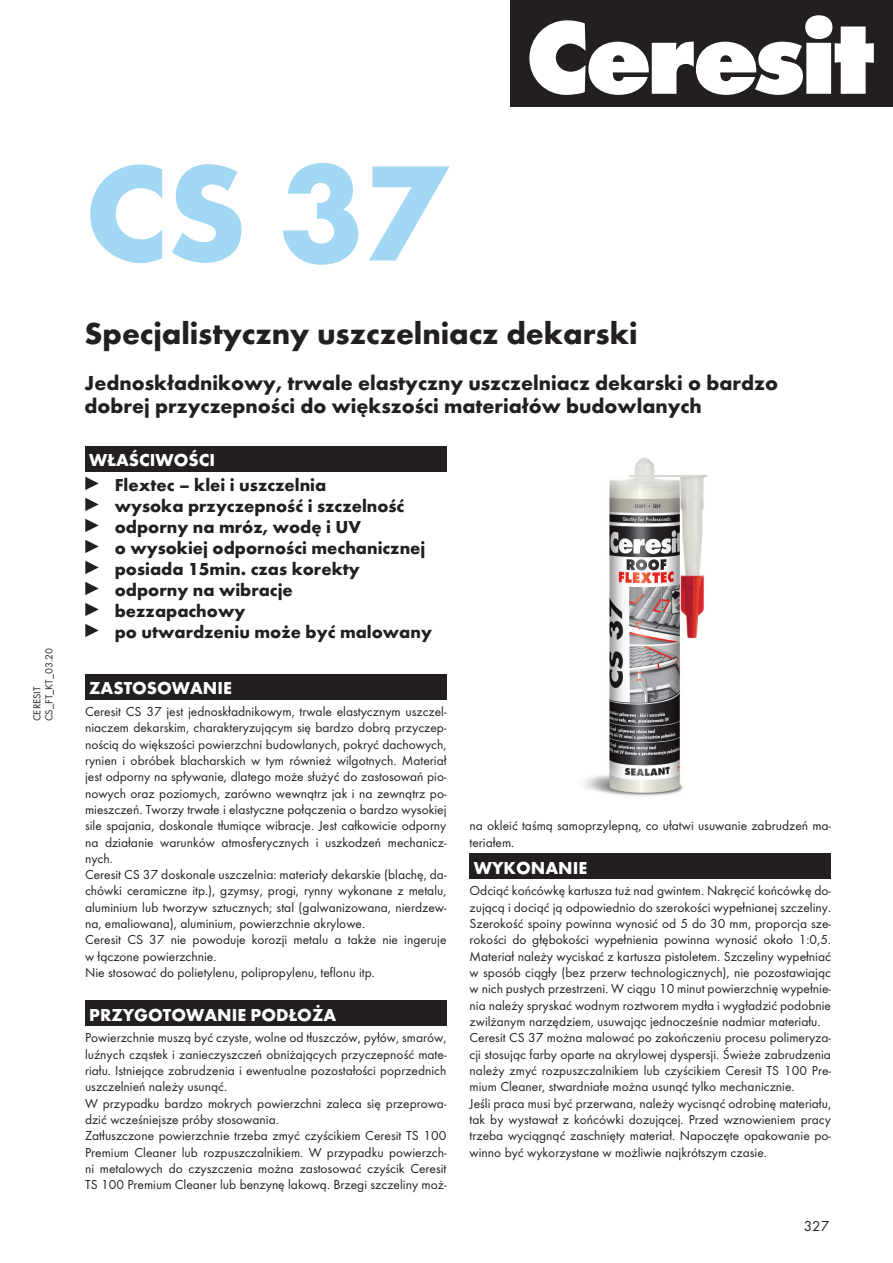
<style>
.page{position:relative;width:893px;height:1263px;background:#fff}
.page>*{position:absolute;margin:0;border:0;box-sizing:border-box;transform-origin:0 0}
.t1{font:700 141px "Futura TCE";color:#a3d8f4}
._1_-_Tytul{font:700 31.5px "Futura TCE";color:#231f20}
._2_-_Podtytul{font:700 21px/22.5px "Futura TCE";color:#231f20}
._3_-_Wlasciwosci{font:700 18px "Futura TCE";color:#231f20}
.t2{font:700 18px "Futura TCE";color:#fff}
.t3{font:15px "Futura TCE";color:#231f20}
._4_-_Tekst_opisowy{font:13.5px/16.4px "Futura TCE";color:#231f20;text-align:justify}
.t4{font:10.5px "Futura TCE";color:#231f20}
</style>
<div class="page">
<div style="left:510px;top:0;width:383px;height:107px;background:#231f20"></div>
<svg style="left:529px;top:15px;width:345px;height:80px"></svg>
<div style="left:85px;top:446px;width:361px;height:26px;background:#231f20"></div>
<svg style="left:85px;top:477px;width:14px;height:13px"></svg>
<svg style="left:85px;top:498px;width:14px;height:13px"></svg>
<svg style="left:85px;top:519px;width:14px;height:13px"></svg>
<svg style="left:85px;top:540px;width:14px;height:13px"></svg>
<svg style="left:85px;top:561px;width:14px;height:13px"></svg>
<svg style="left:85px;top:582px;width:14px;height:13px"></svg>
<svg style="left:85px;top:603px;width:14px;height:13px"></svg>
<svg style="left:85px;top:624px;width:14px;height:13px"></svg>
<div style="left:85px;top:674px;width:361px;height:25px;background:#231f20"></div>
<div style="left:85px;top:1000px;width:361px;height:26px;background:#231f20"></div>
<div style="left:470px;top:854px;width:361px;height:25px;background:#231f20"></div>
<img style="left:584px;top:457px;width:123px;height:339px">
<p class="t4" style="left:43px;top:721px;width:75px;rotate:-90deg">CS_FT_KT_03.20</p>
<p class="t4" style="left:31px;top:721px;width:36px;rotate:-90deg">CERESIT</p>
<p class="t1" style="left:85px;top:126px;width:364px">CS 37</p>
<p class="_1_-_Tytul" style="left:85px;top:314px;width:554px">Specjalistyczny uszczelniacz dekarski</p>
<p class="_2_-_Podtytul" style="left:85px;top:372px;width:695px">Jednoskładnikowy, trwale elastyczny uszczelniacz dekarski o bardzo dobrej przyczepności do większości materiałów budowlanych</p>
<p class="t2" style="left:89px;top:449px;width:127px">WŁAŚCIWOŚCI</p>
<p class="_3_-_Wlasciwosci" style="left:115px;top:473px;width:213px">Flextec – klei i uszczelnia</p>
<p class="_3_-_Wlasciwosci" style="left:115px;top:494px;width:291px">wysoka przyczepność i szczelność</p>
<p class="_3_-_Wlasciwosci" style="left:115px;top:515px;width:248px">odporny na mróz, wodę i UV</p>
<p class="_3_-_Wlasciwosci" style="left:115px;top:536px;width:312px">o wysokiej odporności mechanicznej</p>
<p class="_3_-_Wlasciwosci" style="left:115px;top:557px;width:246px">posiada 15min. czas korekty</p>
<p class="_3_-_Wlasciwosci" style="left:115px;top:578px;width:180px">odporny na wibracje</p>
<p class="_3_-_Wlasciwosci" style="left:115px;top:599px;width:132px">bezzapachowy</p>
<p class="_3_-_Wlasciwosci" style="left:115px;top:620px;width:319px">po utwardzeniu może być malowany</p>
<p class="t2" style="left:89px;top:677px;width:144px">ZASTOSOWANIE</p>
<p class="_4_-_Tekst_opisowy" style="left:85px;top:703px;width:363px">Ceresit CS 37 jest jednoskładnikowym, trwale elastycznym uszczel&shy;niaczem dekarskim, charakteryzującym się bardzo dobrą przyczep&shy;nością do większości powierzchni budowlanych, pokryć dachowych, rynien i obróbek blacharskich w tym również wilgotnych. Materiał jest odporny na spływanie, dlatego może służyć do zastosowań pio&shy;nowych oraz poziomych, zarówno wewnątrz jak i na zewnątrz po&shy;mieszczeń. Tworzy trwałe i elastyczne połączenia o bardzo wysokiej sile spajania, doskonale tłumiące wibracje. Jest całkowicie odporny na działanie warunków atmosferycznych i uszkodzeń mechanicz&shy;nych.</p>
<p class="_4_-_Tekst_opisowy" style="left:85px;top:866px;width:363px">Ceresit CS 37 doskonale uszczelnia: materiały dekarskie (blachę, da&shy;chówki ceramiczne itp.), gzymsy, progi, rynny wykonane z metalu, aluminium lub tworzyw sztucznych; stal (galwanizowana, nierdzew&shy;na, emaliowana), aluminium, powierzchnie akrylowe.</p>
<p class="_4_-_Tekst_opisowy" style="left:85px;top:932px;width:363px">Ceresit CS 37 nie powoduje korozji metalu a także nie ingeruje w łączone powierzchnie.</p>
<p class="_4_-_Tekst_opisowy" style="left:85px;top:964px;width:291px">Nie stosować do polietylenu, polipropylenu, teflonu itp.</p>
<p class="t2" style="left:89px;top:1003px;width:248px">PRZYGOTOWANIE PODŁOŻA</p>
<p class="_4_-_Tekst_opisowy" style="left:85px;top:1030px;width:363px">Powierzchnie muszą być czyste, wolne od tłuszczów, pyłów, smarów, luźnych cząstek i zanieczyszczeń obniżających przyczepność mate&shy;riału. Istniejące zabrudzenia i ewentualne pozostałości poprzednich uszczelnień należy usunąć.</p>
<p class="_4_-_Tekst_opisowy" style="left:85px;top:1095px;width:363px">W przypadku bardzo mokrych powierzchni zaleca się przeprowa&shy;dzić wcześniejsze próby stosowania.</p>
<p class="_4_-_Tekst_opisowy" style="left:85px;top:1128px;width:363px">Zatłuszczone powierzchnie trzeba zmyć czyścikiem Ceresit TS 100<br>Premium Cleaner lub rozpuszczalnikiem. W przypadku powierzch&shy;ni metalowych do czyszczenia można zastosować czyścik Ceresit TS 100 Premium Cleaner lub benzynę lakową. Brzegi szczeliny moż-</p>
<p class="_4_-_Tekst_opisowy" style="left:470px;top:817px;width:363px">na okleić taśmą samoprzylepną, co ułatwi usuwanie zabrudzeń ma&shy;teriałem.</p>
<p class="t2" style="left:474px;top:856px;width:115px">WYKONANIE</p>
<p class="_4_-_Tekst_opisowy" style="left:470px;top:883px;width:363px">Odciąć końcówkę kartusza tuż nad gwintem. Nakręcić końcówkę do&shy;zującą i dociąć ją odpowiednio do szerokości wypełnianej szczeliny.</p>
<p class="_4_-_Tekst_opisowy" style="left:470px;top:915px;width:363px">Szerokość spoiny powinna wynosić od 5 do 30 mm, proporcja sze&shy;rokości do głębokości wypełnienia powinna wynosić około 1:0,5.<br>Materiał należy wyciskać z kartusza pistoletem. Szczeliny wypełniać w sposób ciągły (bez przerw technologicznych), nie pozostawiając w nich pustych przestrzeni. W ciągu 10 minut powierzchnię wypełnie&shy;nia należy spryskać wodnym roztworem mydła i wygładzić podobnie zwilżanym narzędziem, usuwając jednocześnie nadmiar materiału.</p>
<p class="_4_-_Tekst_opisowy" style="left:470px;top:1030px;width:363px">Ceresit CS 37 można malować po zakończeniu procesu polimeryza&shy;cji stosując farby oparte na akrylowej dyspersji. Świeże zabrudzenia należy zmyć rozpuszczalnikiem lub czyścikiem Ceresit TS 100 Pre&shy;mium Cleaner, stwardniałe można usunąć tylko mechanicznie.</p>
<p class="_4_-_Tekst_opisowy" style="left:470px;top:1095px;width:363px">Jeśli praca musi być przerwana, należy wycisnąć odrobinę materiału, tak by wystawał z końcówki dozującej. Przed wznowieniem pracy trzeba wyciągnąć zaschnięty materiał. Napoczęte opakowanie po&shy;winno być wykorzystane w możliwie najkrótszym czasie.</p>
<p class="t3" style="left:804px;top:1217px;width:27px">327</p>
</div>
